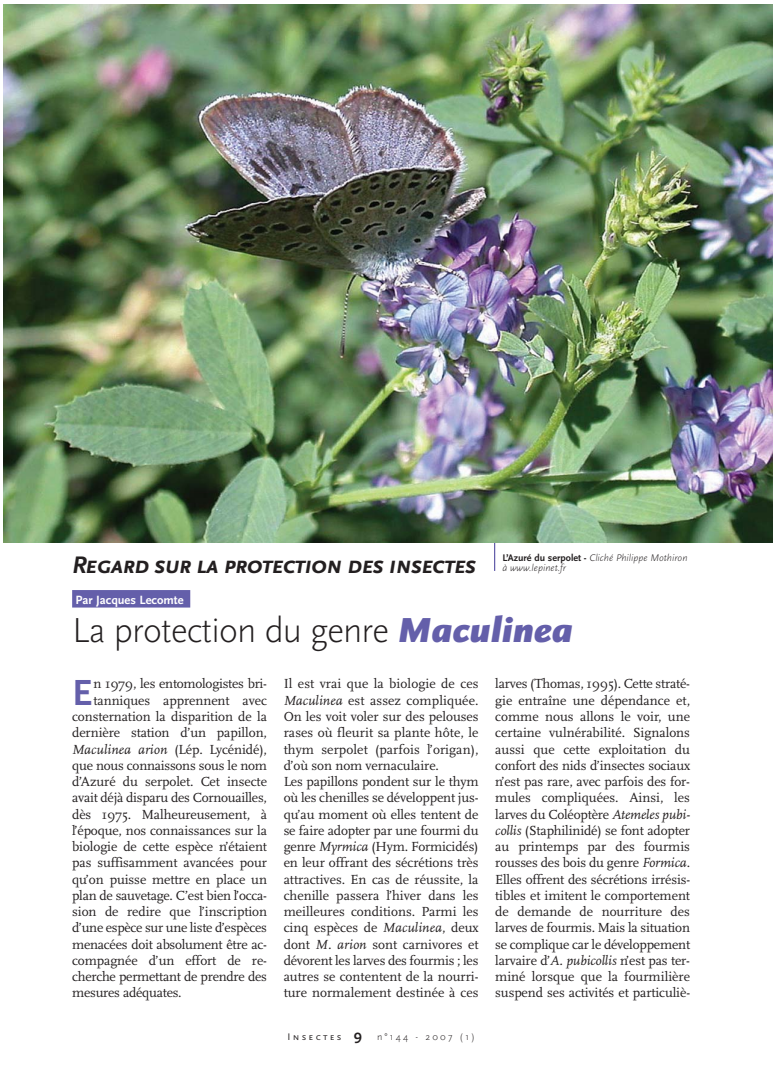
<style>
.page{position:relative;width:780px;height:1088px;background:#fff}
.page>*{position:absolute;margin:0;border:0;box-sizing:border-box;transform-origin:0 0}
.t1{font:700 37.88px "Scala Sans";color:#645faa}
.t2{font:300 36.25px "Scala Sans";letter-spacing:-.02em;color:#231f20}
.t3{font:italic 700 25px "Scala Sans Caps";letter-spacing:-.045em;color:#231f20}
.t4{font:13.75px/16.2px "Scala";letter-spacing:-.005em;color:#231f20}
.t5{font:700 12.5px "Scala Sans";color:#fff}
.t6{font:italic 300 10px/10px "Scala Sans";color:#231f20}
.t7{font:300 10px "Scala Sans";letter-spacing:.22em;color:#231f20}
.s1{font-weight:700;font-style:normal}
.s2{color:#645faa}
.s3{font-weight:900;font-style:italic;color:#645faa}
.s4{font-style:italic}
.s5{font-family:"Scala Sans Caps";font-weight:400}
.s6{font-weight:700;font-size:15px}
</style>
<div class="page">
<hr style="left:494px;top:533px;width:1px;height:38px;background:#645faa">
<img style="left:4px;top:4px;width:768px;height:538px">
<div style="left:72px;top:590px;width:118px;height:17px;background:#645faa"></div>
<p class="t6" style="left:502px;top:554px;width:187px"><span class="s1">L’Azuré du serpolet -</span> Cliché Philippe Mothiron à www.lepinet.fr</p>
<h3 class="t3" style="left:72px;top:549px;width:406px">Regard sur la protection des insectes</h3>
<p class="t5" style="left:76px;top:595px;width:116px">Par Jacques Lecomte <span class="s2">.</span></p>
<h2 class="t2" style="left:72px;top:616px;width:502px">La protection du genre <span class="s3">Maculinea</span></h2>
<h1 class="t1" style="left:72px;top:677px;width:22px">E</h1>
<p class="t4" style="left:94px;top:677px;width:175px">n 1979, les entomologistes bri-</p>
<p class="t4" style="left:94px;top:693px;width:175px">tanniques apprennent avec</p>
<p class="t4" style="left:72px;top:709px;width:196px">consternation la disparition de la</p>
<p class="t4" style="left:72px;top:726px;width:196px">dernière station d’un papillon,</p>
<p class="t4" style="left:72px;top:742px;width:196px"><span class="s4">Maculinea arion</span> (Lép. Lycénidé),</p>
<p class="t4" style="left:72px;top:758px;width:196px">que nous connaissons sous le nom</p>
<p class="t4" style="left:72px;top:774px;width:196px">d’Azuré du serpolet. Cet insecte</p>
<p class="t4" style="left:72px;top:791px;width:196px">avait déjà disparu des Cornouailles,</p>
<p class="t4" style="left:72px;top:807px;width:196px">dès 1975. Malheureusement, à</p>
<p class="t4" style="left:72px;top:823px;width:196px">l’époque, nos connaissances sur la</p>
<p class="t4" style="left:72px;top:839px;width:196px">biologie de cette espèce n’étaient</p>
<p class="t4" style="left:72px;top:856px;width:196px">pas suffisamment avancées pour</p>
<p class="t4" style="left:72px;top:872px;width:196px">qu’on puisse mettre en place un</p>
<p class="t4" style="left:72px;top:888px;width:196px">plan de sauvetage. C’est bien l’occa-</p>
<p class="t4" style="left:72px;top:904px;width:196px">sion de redire que l’inscription</p>
<p class="t4" style="left:72px;top:921px;width:196px">d’une espèce sur une liste d’espèces</p>
<p class="t4" style="left:72px;top:937px;width:196px">menacées doit absolument être ac-</p>
<p class="t4" style="left:72px;top:953px;width:196px">compagnée d’un effort de re-</p>
<p class="t4" style="left:72px;top:969px;width:196px">cherche permettant de prendre des</p>
<p class="t4" style="left:72px;top:986px;width:111px">mesures adéquates.</p>
<p class="t4" style="left:284px;top:677px;width:196px">Il est vrai que la biologie de ces <span class="s4">Maculinea</span> est assez compliquée.<br>On les voit voler sur des pelouses rases où fleurit sa plante hôte, le thym serpolet (parfois l’origan), d’où son nom vernaculaire.<br>Les papillons pondent sur le thym où les chenilles se développent jus&shy;qu’au moment où elles tentent de se faire adopter par une fourmi du genre <span class="s4">Myrmica</span> (Hym. Formicidés) en leur offrant des sécrétions très attractives. En cas de réussite, la chenille passera l’hiver dans les meilleures conditions. Parmi les cinq espèces de <span class="s4">Maculinea</span>, deux dont <span class="s4">M. arion</span> sont carnivores et dévorent les larves des fourmis ; les autres se contentent de la nourri&shy;ture normalement destinée à ces</p>
<p class="t4" style="left:495px;top:677px;width:196px;text-align:justify">larves (Thomas, 1995). Cette straté&shy;gie entraîne une dépendance et, comme nous allons le voir, une certaine vulnérabilité. Signalons aussi que cette exploitation du confort des nids d’insectes sociaux n’est pas rare, avec parfois des for&shy;mules compliquées. Ainsi, les larves du Coléoptère <span class="s4">Atemeles pubi&shy;collis</span> (Staphilinidé) se font adopter au printemps par des fourmis rousses des bois du genre <span class="s4">Formica</span>.<br>Elles offrent des sécrétions irrésis&shy;tibles et imitent le comportement de demande de nourriture des larves de fourmis. Mais la situation se complique car le développement larvaire d’<span class="s4">A. pubicollis</span> n’est pas ter&shy;miné lorsque que la fourmilière suspend ses activités et particuliè-</p>
<p class="t7" style="left:287px;top:1033px;width:189px"><span class="s5">Insectes</span> <span class="s6">9</span> n°144 - 2007 (1)</p>
</div>
